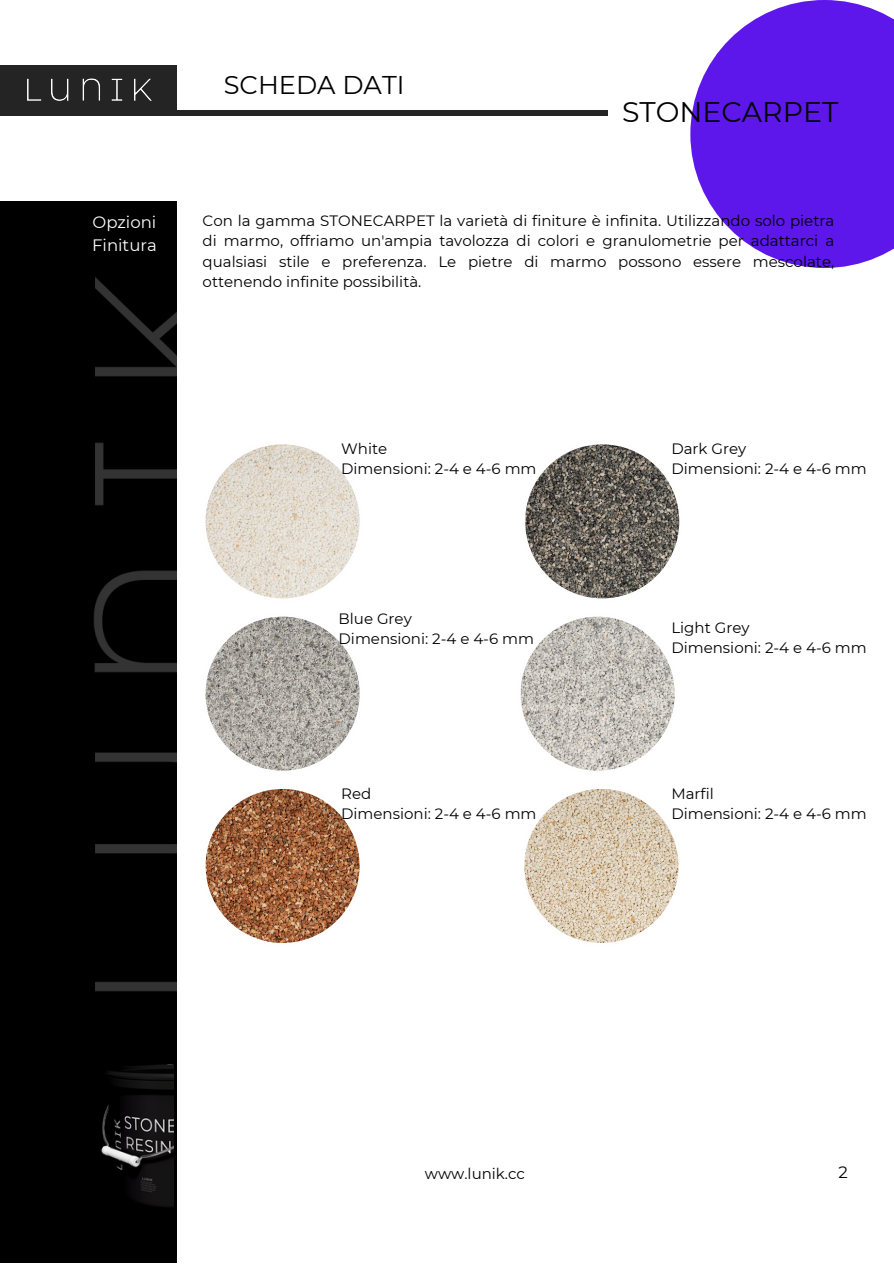
<style>
.page{position:relative;width:894px;height:1264px;background:#fff}
.page>*{position:absolute;margin:0;border:0;box-sizing:border-box;transform-origin:0 0}
.t1{font:28.35px "Montserrat";color:#000}
.t2{font:25.65px "Montserrat";color:#000}
.t3{font:16.5px "Montserrat";color:#fff}
.t4{font:16.5px "Montserrat";color:#000}
.t5{font:15px/20.2px "Montserrat";color:#000;text-align:justify}
</style>
<div class="page">
<div style="left:0;top:201px;width:177px;height:1061px;background:#000"></div>
<div style="left:0;top:110px;width:607px;height:5px;background:#242424"></div>
<div style="left:0;top:66px;width:177px;height:47px;background:#242424"></div>
<img style="left:10px;top:65px;width:159px;height:51px">
<img style="left:93px;top:277px;width:84px;height:813px">
<img style="left:93px;top:1062px;width:80px;height:145px">
<svg style="left:690px;top:0;width:203px;height:268px;fill:#5e17eb"></svg>
<img style="left:205px;top:444px;width:154px;height:154px;border-radius:50%">
<img style="left:205px;top:616px;width:154px;height:154px;border-radius:50%">
<svg style="left:202px;top:785px;width:161px;height:161px"></svg>
<img style="left:205px;top:789px;width:154px;height:153px;border-radius:50%">
<img style="left:520px;top:616px;width:154px;height:154px;border-radius:50%">
<svg style="left:520px;top:785px;width:161px;height:161px"></svg>
<img style="left:524px;top:789px;width:154px;height:153px;border-radius:50%">
<img style="left:525px;top:444px;width:154px;height:154px;border-radius:50%">
<p class="t3" style="left:92px;top:212px;width:65px">Opzioni</p>
<p class="t3" style="left:92px;top:235px;width:66px">Finitura</p>
<p class="t2" style="left:224px;top:69px;width:182px">SCHEDA DATI</p>
<p class="t1" style="left:622px;top:94px;width:217px">STONECARPET</p>
<p class="t5" style="left:202px;top:210px;width:633px">Con la gamma STONECARPET la varietà di finiture è infinita. Utilizzando solo pietra di marmo, offriamo un'ampia tavolozza di colori e granulometrie per adattarci a qualsiasi stile e preferenza. Le pietre di marmo possono essere mescolate, ottenendo infinite possibilità.</p>
<p class="t5" style="left:341px;top:438px;width:47px">White</p>
<p class="t5" style="left:341px;top:459px;width:197px">Dimensioni: 2-4 e 4-6 mm</p>
<p class="t5" style="left:338px;top:608px;width:75px">Blue Grey</p>
<p class="t5" style="left:338px;top:628px;width:197px">Dimensioni: 2-4 e 4-6 mm</p>
<p class="t5" style="left:341px;top:783px;width:32px">Red</p>
<p class="t5" style="left:341px;top:803px;width:197px">Dimensioni: 2-4 e 4-6 mm</p>
<p class="t5" style="left:671px;top:438px;width:76px">Dark Grey</p>
<p class="t5" style="left:671px;top:459px;width:197px">Dimensioni: 2-4 e 4-6 mm</p>
<p class="t5" style="left:671px;top:617px;width:80px">Light Grey</p>
<p class="t5" style="left:671px;top:638px;width:197px">Dimensioni: 2-4 e 4-6 mm</p>
<p class="t5" style="left:671px;top:783px;width:44px">Marfil</p>
<p class="t5" style="left:671px;top:803px;width:197px">Dimensioni: 2-4 e 4-6 mm</p>
<h1 class="t5" style="left:425px;top:1163px;width:102px">www.lunik.cc</h1>
<p class="t4" style="left:838px;top:1161px;width:11px">2</p>
</div>
